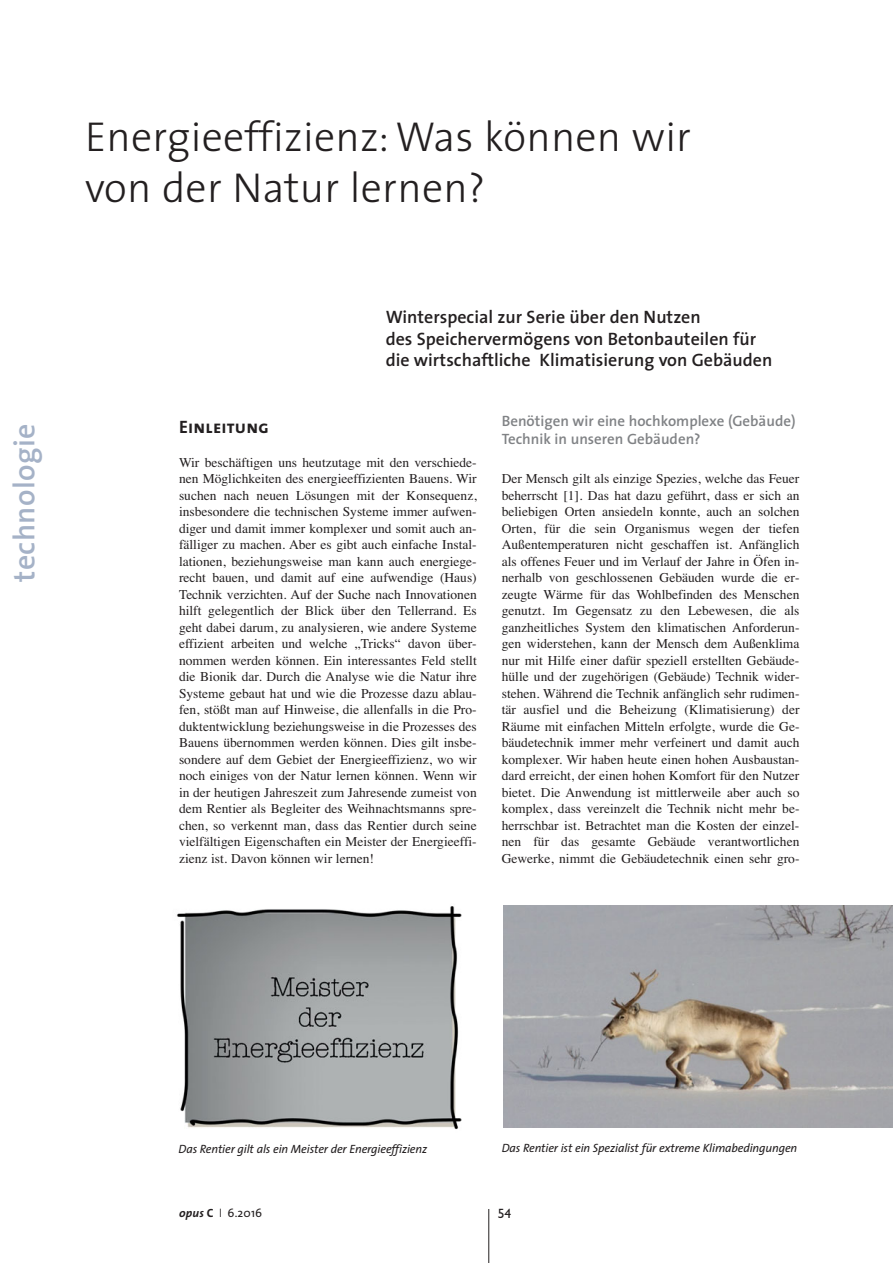
<style>
.page{position:relative;width:893px;height:1263px;background:#fff}
.page>*{position:absolute;margin:0;border:0;box-sizing:border-box;transform-origin:0 0}
.t1{font:300 42px/51px "The Sans";letter-spacing:.005em;color:#231f20}
.t2{font:600 30px "The Sans";letter-spacing:.01em;color:#a5b2c7}
.t3{font:600 18px/21.6px "The Sans";color:#231f20}
.t4{font:18px "The Sans Bold Caps";letter-spacing:.01em;color:#231f20}
.t5{font:600 15px/18px "The Sans";color:#808285}
.t6{font:13.5px/16.5px "Times";color:#231f20;text-align:justify}
.t7{font:13.5px "Gill Sans";color:#231f20}
.t8{font:italic 12px "The Sans";letter-spacing:-.01em;color:#231f20}
.t9{font:12px "The Sans";color:#231f20}
.s1{font-weight:700;font-style:italic}
.s2{font-weight:700}
</style>
<div class="page">
<hr style="left:488px;top:1209px;width:1px;height:54px;background:#231f20">
<img style="left:176px;top:906px;width:286px;height:224px">
<img style="left:503px;top:906px;width:390px;height:221px">
<h2 class="t2" style="left:12px;top:582px;width:160px;rotate:-90deg">technologie</h2>
<h1 class="t1" style="left:85px;top:115px;width:608px">Energieeffizienz: Was können wir von der Natur lernen?</h1>
<h3 class="t3" style="left:386px;top:308px;width:388px">Winterspecial zur Serie über den Nutzen<br>des Speichervermögens von Betonbauteilen für die wirtschaftliche Klimatisierung von Gebäuden</h3>
<h3 class="t4" style="left:179px;top:416px;width:91px">Einleitung</h3>
<p class="t6" style="left:179px;top:455px;width:299px">Wir beschäftigen uns heutzutage mit den verschiede&shy;nen Möglichkeiten des energieeffizienten Bauens. Wir suchen nach neuen Lösungen mit der Konsequenz, insbesondere die technischen Systeme immer aufwen&shy;diger und damit immer komplexer und somit auch an&shy;fälliger zu machen. Aber es gibt auch einfache Instal&shy;lationen, beziehungsweise man kann auch energiege&shy;recht bauen, und damit auf eine aufwendige (Haus)<br>Technik verzichten. Auf der Suche nach Innovationen hilft gelegentlich der Blick über den Tellerrand. Es geht dabei darum, zu analysieren, wie andere Systeme effizient arbeiten und welche „Tricks“ davon über&shy;nommen werden können. Ein interessantes Feld stellt die Bionik dar. Durch die Analyse wie die Natur ihre Systeme gebaut hat und wie die Prozesse dazu ablau&shy;fen, stößt man auf Hinweise, die allenfalls in die Pro&shy;duktentwicklung beziehungsweise in die Prozesses des Bauens übernommen werden können. Dies gilt insbe&shy;sondere auf dem Gebiet der Energieeffizienz, wo wir noch einiges von der Natur lernen können. Wenn wir in der heutigen Jahreszeit zum Jahresende zumeist von dem Rentier als Begleiter des Weihnachtsmanns spre&shy;chen, so verkennt man, dass das Rentier durch seine vielfältigen Eigenschaften ein Meister der Energieeffi&shy;zienz ist. Davon können wir lernen!</p>
<p class="t5" style="left:502px;top:413px;width:295px">Benötigen wir eine hochkomplexe (Gebäude)<br>Technik in unseren Gebäuden?</p>
<p class="t6" style="left:502px;top:471px;width:299px">Der Mensch gilt als einzige Spezies, welche das Feuer beherrscht [1]. Das hat dazu geführt, dass er sich an beliebigen Orten ansiedeln konnte, auch an solchen Orten, für die sein Organismus wegen der tiefen Außentemperaturen nicht geschaffen ist. Anfänglich als offenes Feuer und im Verlauf der Jahre in Öfen in&shy;nerhalb von geschlossenen Gebäuden wurde die er&shy;zeugte Wärme für das Wohlbefinden des Menschen genutzt. Im Gegensatz zu den Lebewesen, die als ganzheitliches System den klimatischen Anforderun&shy;gen widerstehen, kann der Mensch dem Außenklima nur mit Hilfe einer dafür speziell erstellten Gebäude&shy;hülle und der zugehörigen (Gebäude) Technik wider&shy;stehen. Während die Technik anfänglich sehr rudimen&shy;tär ausfiel und die Beheizung (Klimatisierung) der Räume mit einfachen Mitteln erfolgte, wurde die Ge&shy;bäudetechnik immer mehr verfeinert und damit auch komplexer. Wir haben heute einen hohen Ausbaustan&shy;dard erreicht, der einen hohen Komfort für den Nutzer bietet. Die Anwendung ist mittlerweile aber auch so komplex, dass vereinzelt die Technik nicht mehr be&shy;herrschbar ist. Betrachtet man die Kosten der einzel&shy;nen für das gesamte Gebäude verantwortlichen Gewerke, nimmt die Gebäudetechnik einen sehr gro-</p>
<p class="t8" style="left:179px;top:1144px;width:250px">Das Rentier gilt als ein Meister der Energieeffizienz</p>
<p class="t8" style="left:502px;top:1143px;width:297px">Das Rentier ist ein Spezialist für extreme Klimabedingungen</p>
<p class="t9" style="left:179px;top:1208px;width:84px"><span class="s1">opus</span> <span class="s2">C</span> ❘ 6.2016</p>
<p class="t7" style="left:498px;top:1209px;width:15px">54</p>
</div>
